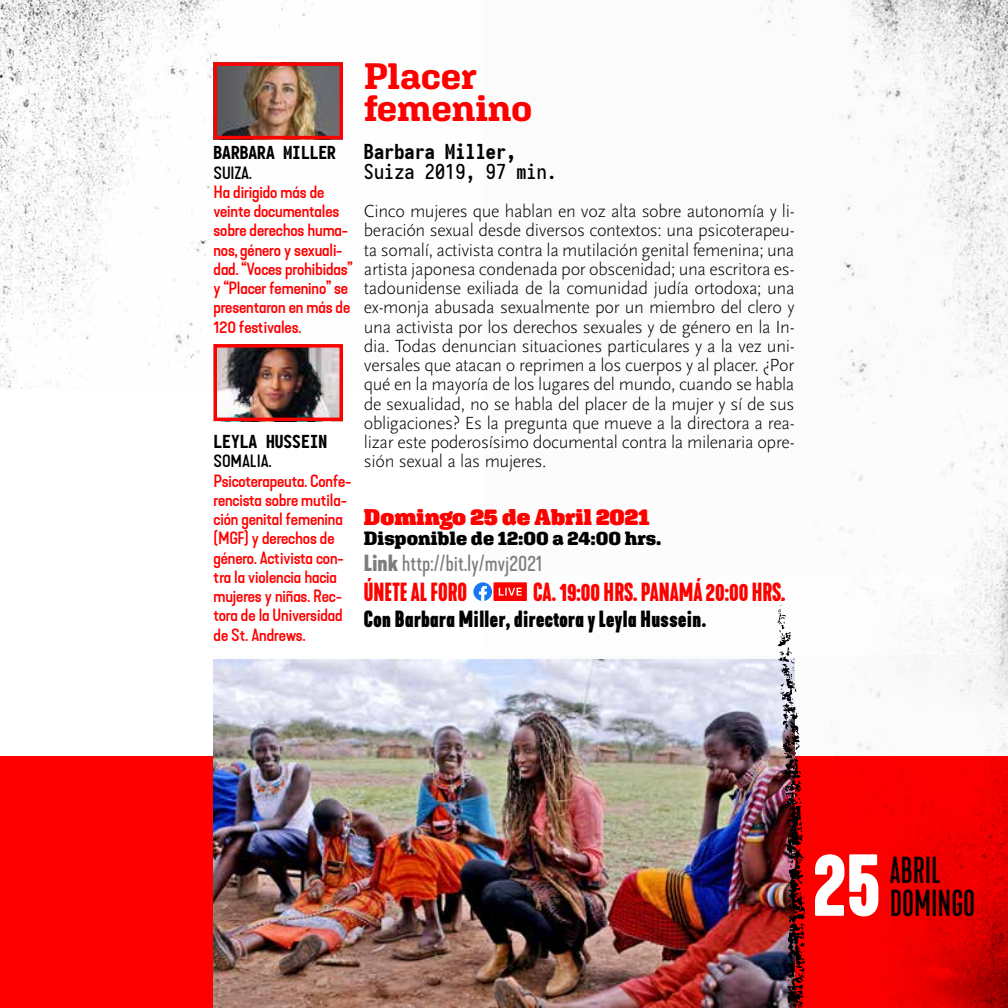
<style>
.page{position:relative;width:1008px;height:1008px;background:#fff}
.page>*{position:absolute;margin:0;border:0;box-sizing:border-box;transform-origin:0 0}
.t1{font:600 condensed 87.85px "Kapra Neue";color:#fff}
.t2{font:700 36.75px/31.5px "Aglet Slab";letter-spacing:-.01em;color:#f00}
.t3{font:condensed 35.18px/33.1px "Kapra Neue";color:#000}
.t4{font:600 condensed 24.5px "Kapra Neue";color:#f00}
.t5{font:900 22.75px "Aglet Slab";color:#f00}
.t6{font:700 condensed 21.88px "Kapra Neue";letter-spacing:.02em;color:#000}
.t7{font:21.88px "Kapra Neue";color:#7d7d7d}
.t8{font:500 20.12px "Iosevka";letter-spacing:.005em;color:#000}
.t9{font:800 20.12px "Iosevka";letter-spacing:.005em;color:#000}
.t10{font:900 19.25px "Aglet Slab";color:#000}
.t11{font:300 18.38px/19.2px "Scala Sans Pro";letter-spacing:-.02em;color:#000;text-align:justify}
.t12{font:800 17.5px "Iosevka";color:#000}
.t13{font:500 expanded 16.62px/19.2px "Kapra Neue";letter-spacing:-.01em;color:#f00}
.t14{font:500 expanded 16.62px "Kapra Neue";letter-spacing:-.01em;color:#000}
.s1{font-weight:700}
</style>
<div class="page">
<img style="left:0;top:0;width:343px;height:388px">
<div style="left:0;top:756px;width:1008px;height:252px;background:#f00"></div>
<img style="left:492px;top:0;width:516px;height:655px">
<img style="left:484px;top:655px;width:524px;height:353px">
<img style="left:214px;top:660px;width:562px;height:348px">
<img style="left:776px;top:599px;width:30px;height:409px">
<div style="left:494px;top:582px;width:33px;height:19px;background:#f00"></div>
<svg style="left:499px;top:588px;width:23px;height:8px"></svg>
<svg style="left:473px;top:582px;width:19px;height:19px"></svg>
<img style="left:219px;top:349px;width:119px;height:67px">
<div style="left:214px;top:344px;width:129px;height:77px;border:4px solid #f00"></div>
<img style="left:219px;top:67px;width:119px;height:67px">
<div style="left:214px;top:62px;width:129px;height:77px;border:4px solid #f00"></div>
<p class="t12" style="left:214px;top:143px;width:124px">BARBARA MILLER</p>
<p class="t14" style="left:214px;top:162px;width:40px">SUIZA.</p>
<p class="t13" style="left:214px;top:182px;width:141px">Ha dirigido más de veinte documentales sobre derechos huma&shy;nos, género y sexuali&shy;dad. “Voces prohibidas” y “Placer femenino” se presentaron en más de<br>120 festivales.</p>
<p class="t12" style="left:214px;top:432px;width:115px">LEYLA HUSSEIN</p>
<p class="t14" style="left:214px;top:451px;width:59px">SOMALIA.</p>
<p class="t13" style="left:214px;top:471px;width:139px">Psicoterapeuta. Confe&shy;rencista sobre mutila&shy;ción genital femenina (MGF) y derechos de género. Activista con&shy;tra la violencia hacia mujeres y niñas. Rec&shy;tora de la Universidad de St. Andrews.</p>
<h2 class="t2" style="left:364px;top:60px;width:170px">Placer femenino</h2>
<p class="t9" style="left:364px;top:141px;width:154px">Barbara Miller,</p>
<p class="t8" style="left:364px;top:160px;width:194px">Suiza 2019, 97 min.</p>
<p class="t11" style="left:364px;top:201px;width:432px">Cinco mujeres que hablan en voz alta sobre autonomía y li&shy;beración sexual desde diversos contextos: una psicoterapeu&shy;ta somalí, activista contra la mutilación genital femenina; una artista japonesa condenada por obscenidad; una escritora es&shy;tadounidense exiliada de la comunidad judía ortodoxa; una ex-monja abusada sexualmente por un miembro del clero y una activista por los derechos sexuales y de género en la In&shy;dia. Todas denuncian situaciones particulares y a la vez uni&shy;versales que atacan o reprimen a los cuerpos y al placer. ¿Por qué en la mayoría de los lugares del mundo, cuando se habla de sexualidad, no se habla del placer de la mujer y sí de sus obligaciones? Es la pregunta que mueve a la directora a rea&shy;lizar este poderosísimo documental contra la milenaria opre&shy;sión sexual a las mujeres.</p>
<p class="t5" style="left:364px;top:504px;width:287px">Domingo 25 de Abril 2021</p>
<p class="t10" style="left:364px;top:527px;width:299px">Disponible de 12:00 a 24:00 hrs.</p>
<p class="t7" style="left:364px;top:550px;width:180px"><span class="s1">Link</span> http://bit.ly/mvj2021</p>
<h3 class="t4" style="left:364px;top:576px;width:105px">ÚNETE AL FORO</h3>
<h3 class="t4" style="left:533px;top:576px;width:254px">CA. 19:00 HRS. PANAMÁ 20:00 HRS.</h3>
<p class="t6" style="left:364px;top:604px;width:344px">Con Barbara Miller, directora y Leyla Hussein.</p>
<h1 class="t1" style="left:813px;top:828px;width:69px">25</h1>
<h3 class="t3" style="left:890px;top:854px;width:87px">ABRIL<br>DOMINGO</h3>
</div>
